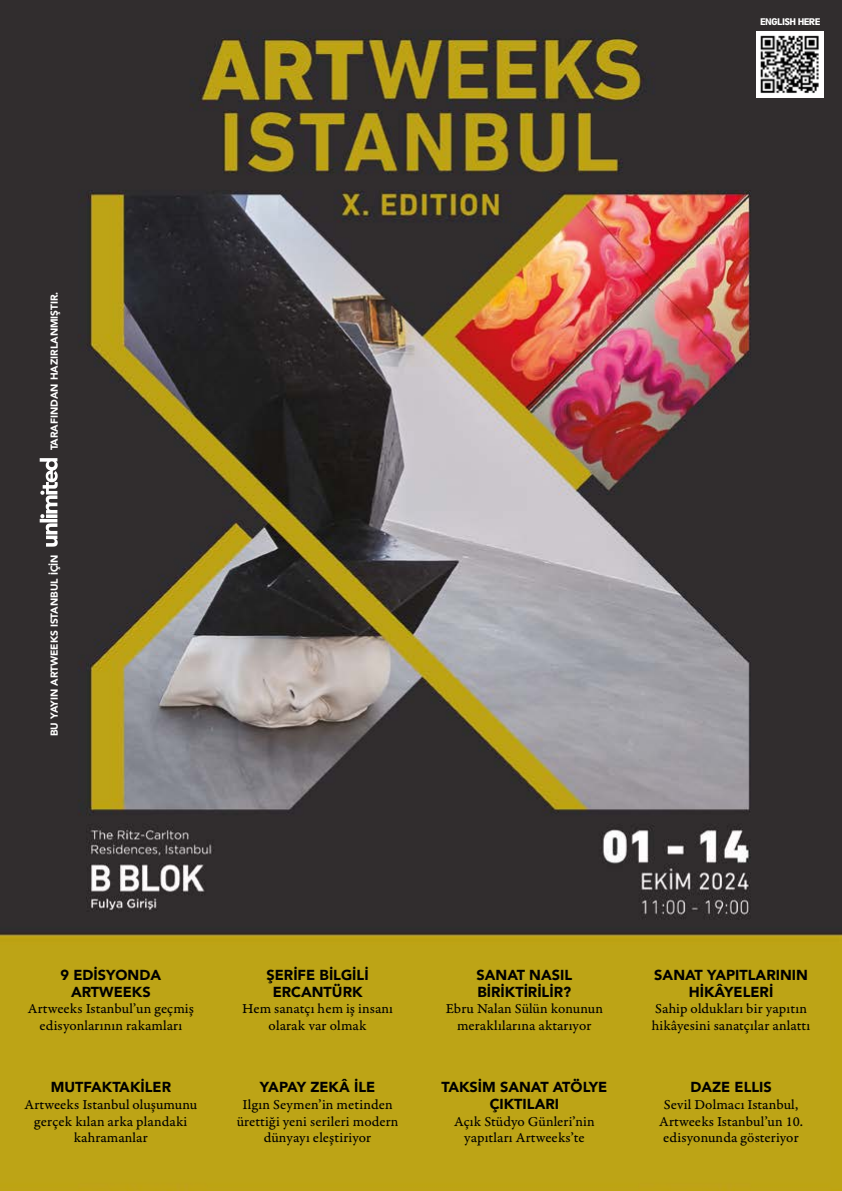
<style>
.page{position:relative;width:842px;height:1191px;background:#fff}
.page>*{position:absolute;margin:0;border:0;box-sizing:border-box;transform-origin:0 0}
.t1{font:14.5px/16.5px "Garamond Premr Pro Capt";letter-spacing:.005em;color:#000;text-align:center}
.t2{font:900 14.5px/16.5px "Avenir";color:#000;text-align:center}
.t3{font:900 10.1px "Avenir";color:#fff}
.t4{font:900 10.1px "Neuzeit Gro Con";letter-spacing:-.07em;color:#fff}
</style>
<div class="page">
<img style="left:0;top:0;width:842px;height:1191px">
<img style="left:757px;top:31px;width:67px;height:66px">
<svg style="left:40px;top:458px;width:18px;height:88px"></svg>
<p class="t4" style="left:760px;top:16px;width:62px">ENGLISH HERE</p>
<p class="t3" style="left:46px;top:450px;width:160px;rotate:-90deg">TARAFINDAN HAZIRLANMIŞTIR.</p>
<p class="t3" style="left:46px;top:736px;width:183px;rotate:-90deg">BU YAYIN ARTWEEKS ISTANBUL İÇİN</p>
<p class="t2" style="left:61px;top:966px;width:102px">9 EDİSYONDA<br>ARTWEEKS</p>
<p class="t1" style="left:28px;top:1001px;width:168px">Artweeks Istanbul’un geçmiş edisyonlarının rakamları</p>
<p class="t2" style="left:51px;top:1078px;width:122px">MUTFAKTAKİLER</p>
<p class="t1" style="left:24px;top:1096px;width:174px">Artweeks Istanbul oluşumunu gerçek kılan arka plandaki kahramanlar</p>
<p class="t2" style="left:267px;top:966px;width:104px">ŞERİFE BİLGİLİ<br>ERCANTÜRK</p>
<p class="t1" style="left:242px;top:1001px;width:152px">Hem sanatçı hem iş insanı olarak var olmak</p>
<p class="t2" style="left:260px;top:1078px;width:117px">YAPAY ZEKÂ İLE</p>
<p class="t1" style="left:237px;top:1096px;width:163px">Ilgın Seymen’in metinden ürettiği yeni serileri modern dünyayı eleştiriyor</p>
<p class="t2" style="left:476px;top:966px;width:97px;text-align:left">SANAT NASIL<br>BİRİKTİRİLİR?</p>
<p class="t1" style="left:446px;top:1001px;width:159px">Ebru Nalan Sülün konunun meraklılarına aktarıyor</p>
<p class="t2" style="left:441px;top:1078px;width:167px">TAKSİM SANAT ATÖLYE<br>ÇIKTILARI</p>
<p class="t1" style="left:454px;top:1113px;width:142px">Açık Stüdyo Günleri’nin yapıtları Artweeks’te</p>
<p class="t2" style="left:654px;top:966px;width:155px">SANAT YAPITLARININ<br>HİKÂYELERİ</p>
<p class="t1" style="left:652px;top:1001px;width:160px;text-align:left">Sahip oldukları bir yapıtın hikâyesini sanatçılar anlattı</p>
<p class="t2" style="left:690px;top:1078px;width:83px">DAZE ELLIS</p>
<p class="t1" style="left:659px;top:1096px;width:145px">Sevil Dolmacı Istanbul,<br>Artweeks Istanbul’un 10. edisyonunda gösteriyor</p>
</div>
